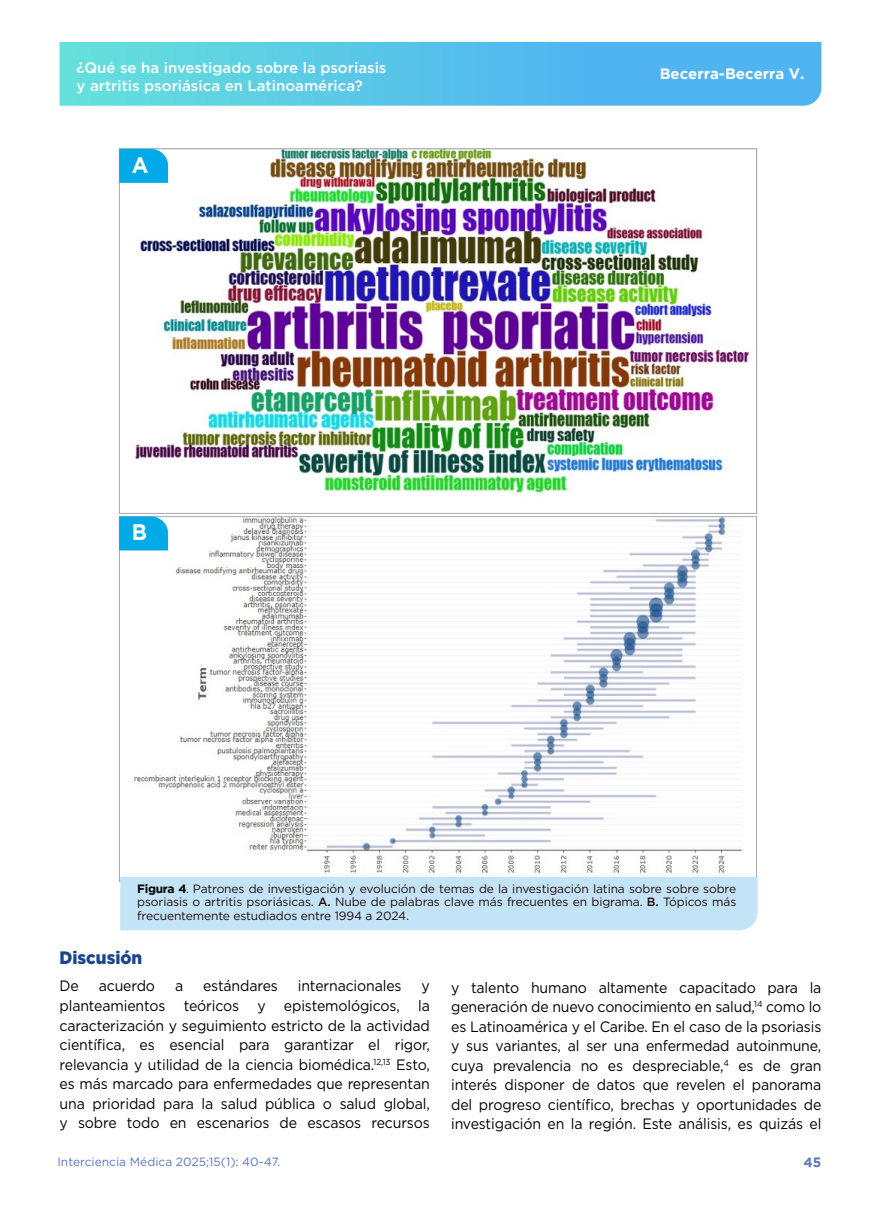
<style>
.page{position:relative;width:881px;height:1212px;background:#fff}
.page>*{position:absolute;margin:0;border:0;box-sizing:border-box;transform-origin:0 0}
.t1{font:700 22.5px "Gotham";color:#fff;scale:.94 1}
.t2{font:900 18px "Gotham";color:#1a468d;scale:.94 1}
.t3{font:15px/19.5px "Gotham";letter-spacing:-.01em;color:#000;text-align:justify;scale:.94 1}
.t4{font:500 15px/18px "Gotham";color:#fff}
.t5{font:700 15px "Gotham";color:#fff}
.t6{font:700 13.5px "Gotham";color:#5a77ba}
.t7{font:12px/13.5px "Gotham";letter-spacing:-.01em;color:#240d0d;text-align:justify}
.t8{font:12px "Gotham";color:#5a77ba}
.s1{font-weight:700;color:#000}
.s2{color:#000}
.s3{font-weight:500}
</style>
<div class="page">
<svg style="left:60px;top:42px;width:761px;height:64px;background:#58c4e8"></svg>
<img style="left:135px;top:151px;width:615px;height:343px">
<img style="left:121px;top:518px;width:622px;height:355px">
<svg style="left:119px;top:149px;width:49px;height:34px;background:#0aade7"></svg>
<svg style="left:119px;top:516px;width:49px;height:34px;background:#0bace6"></svg>
<div style="left:120px;top:877px;width:637px;height:53px;background:#c3e3f7"></div>
<p class="t4" style="left:77px;top:58px;width:311px">¿Qué se ha investigado sobre la psoriasis y artritis psoriásica en Latinoamérica?</p>
<h1 class="t1" style="left:132px;top:152px;width:19px">A</h1>
<h1 class="t1" style="left:132px;top:519px;width:18px">B</h1>
<p class="t5" style="left:659px;top:65px;width:146px">Becerra-Becerra V.</p>
<p class="t7" style="left:137px;top:882px;width:600px"><span class="s1">Figura 4</span><span class="s2">.</span> Patrones de investigación y evolución de temas de la investigación latina sobre sobre sobre psoriasis o artritis psoriásicas. <span class="s3">A.</span> Nube de palabras clave más frecuentes en bigrama. <span class="s3">B.</span> Tópicos más frecuentemente estudiados entre 1994 a 2024.</p>
<p class="t2" style="left:60px;top:948px;width:89px">Discusión</p>
<p class="t3" style="left:60px;top:976px;width:22px">De</p>
<p class="t3" style="left:99px;top:976px;width:61px">acuerdo</p>
<p class="t3" style="left:175px;top:976px;width:10px">a</p>
<p class="t3" style="left:203px;top:976px;width:81px">estándares</p>
<p class="t3" style="left:298px;top:976px;width:112px">internacionales</p>
<p class="t3" style="left:60px;top:976px;width:395px;text-indent:362px">y planteamientos teóricos y epistemológicos, la caracterización y seguimiento estricto de la actividad científica, es esencial para garantizar el rigor, relevancia y utilidad de la ciencia biomédica.<sup>12,13</sup> Esto, es más marcado para enfermedades que representan una prioridad para la salud pública o salud global, y sobre todo en escenarios de escasos recursos</p>
<p class="t3" style="left:451px;top:977px;width:395px">y talento humano altamente capacitado para la generación de nuevo conocimiento en salud,<sup>14</sup> como lo es Latinoamérica y el Caribe. En el caso de la psoriasis y sus variantes, al ser una enfermedad autoinmune, cuya prevalencia no es despreciable,<sup>4</sup> es de gran interés disponer de datos que revelen el panorama del progreso científico, brechas y oportunidades de investigación en la región. Este análisis, es quizás el</p>
<p class="t8" style="left:57px;top:1154px;width:224px">Interciencia Médica 2025;15(1): 40-47.</p>
<p class="t6" style="left:803px;top:1154px;width:19px">45</p>
</div>
